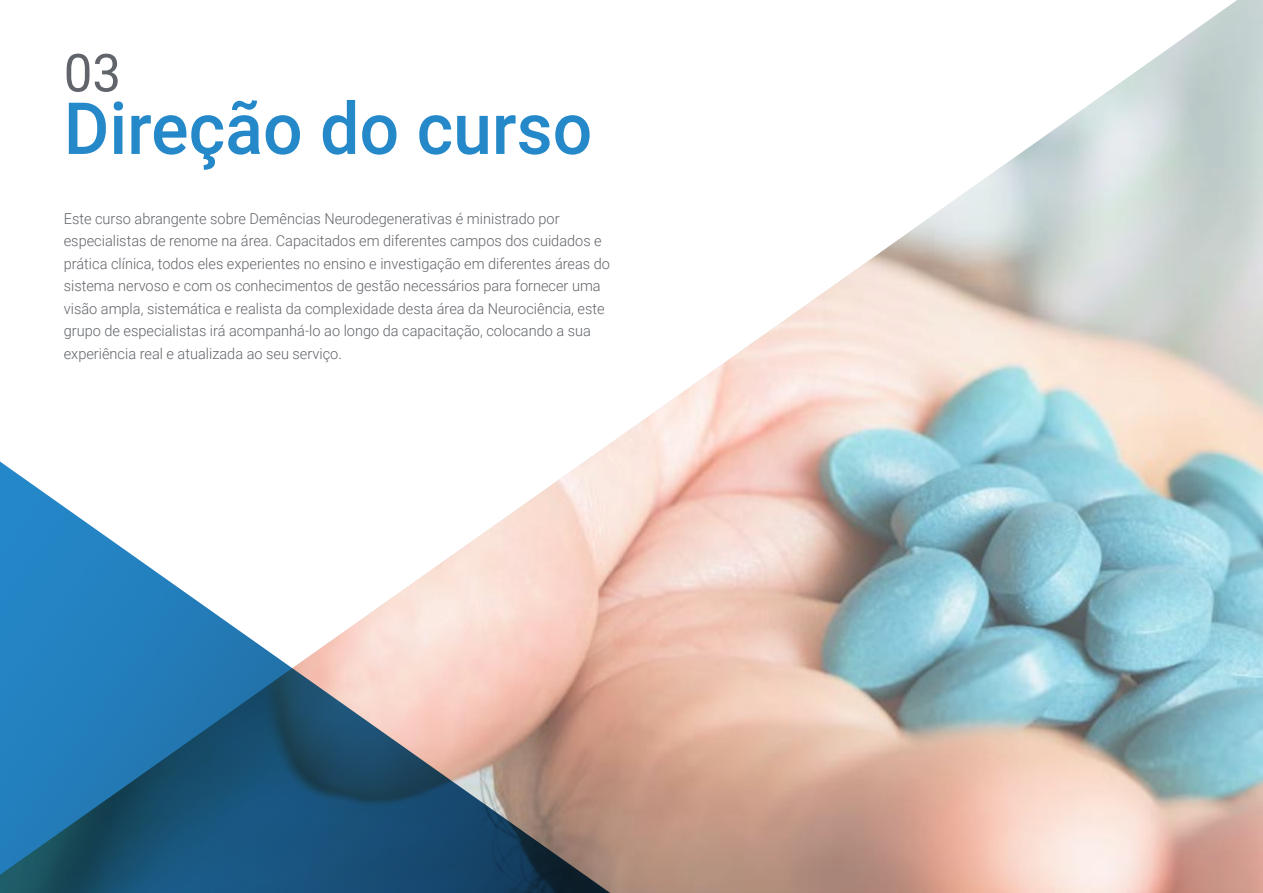
<style>
.page{position:relative;width:1263px;height:893px;background:#fff}
.page>*{position:absolute;margin:0;border:0;box-sizing:border-box;transform-origin:0 0}
.t1{font:500 72px "Roboto";color:#2488c9}
.t2{font:52.5px "Roboto";color:#61646a}
.t3{font:300 15px/22.5px "Roboto";color:#61646a}
</style>
<div class="page">
<img style="left:607px;top:0;width:656px;height:893px">
<svg style="left:0;top:446px;width:640px;height:447px"></svg>
<h2 class="t2" style="left:64px;top:36px;width:59px">03</h2>
<h1 class="t1" style="left:64px;top:78px;width:530px">Direção do curso</h1>
<p class="t3" style="left:64px;top:207px;width:548px">Este curso abrangente sobre Demências Neurodegenerativas é ministrado por especialistas de renome na área. Capacitados em diferentes campos dos cuidados e prática clínica, todos eles experientes no ensino e investigação em diferentes áreas do sistema nervoso e com os conhecimentos de gestão necessários para fornecer uma visão ampla, sistemática e realista da complexidade desta área da Neurociência, este grupo de especialistas irá acompanhá-lo ao longo da capacitação, colocando a sua experiência real e atualizada ao seu serviço.</p>
</div>
